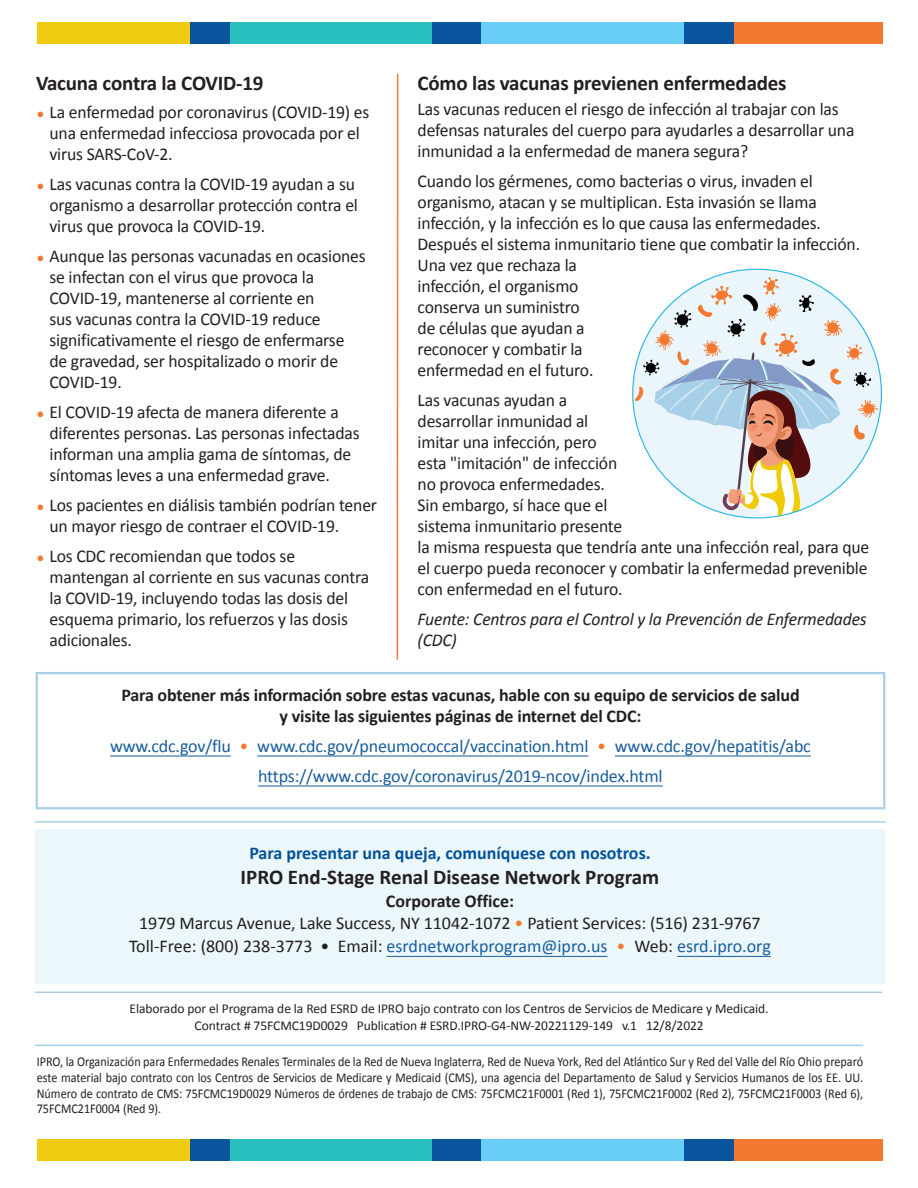
<style>
.page{position:relative;width:918px;height:1188px;background:#fff}
.page>*{position:absolute;margin:0;border:0;box-sizing:border-box;transform-origin:0 0}
.Subhead__3{font:700 21px "Calibri";letter-spacing:-.01em;color:#231f20}
.contact{font:700 21px "Calibri";color:#231f20}
.contact-2{font:18px/21px "Calibri";letter-spacing:-.01em;color:#231f20}
.contact-3{font:18px "Calibri";letter-spacing:-.01em;color:#175d9e}
.t1{font:700 18px/21px "Calibri";letter-spacing:-.01em;color:#231f20;text-align:center}
.t2{font:italic 18px/21px "Calibri";letter-spacing:-.01em;color:#231f20}
.contact-4{font:700 18px "Calibri";color:#01529a}
.Disclaimer{font:13.5px/15.8px "Calibri";color:#231f20;text-align:justify;scale:.9 1}
.disclaimer{font:13.5px/16.5px "Calibri";letter-spacing:-.005em;color:#231f20;text-align:center}
.s1{color:#f37930}
.s2{font-weight:700}
.s3{color:#231f20}
</style>
<div class="page">
<div style="left:37px;top:23px;width:154px;height:21px;background:#f0cb12"></div>
<div style="left:733px;top:23px;width:149px;height:21px;background:#f37931"></div>
<div style="left:191px;top:23px;width:49px;height:21px;background:#09549c"></div>
<div style="left:231px;top:23px;width:202px;height:21px;background:#28bebe"></div>
<div style="left:433px;top:23px;width:49px;height:21px;background:#09549c"></div>
<div style="left:482px;top:23px;width:202px;height:21px;background:#69cef5"></div>
<div style="left:684px;top:23px;width:49px;height:21px;background:#09549c"></div>
<div style="left:37px;top:1139px;width:154px;height:21px;background:#f0cb12"></div>
<div style="left:733px;top:1139px;width:149px;height:21px;background:#f37931"></div>
<div style="left:191px;top:1139px;width:49px;height:21px;background:#09549c"></div>
<div style="left:231px;top:1139px;width:202px;height:21px;background:#28bebe"></div>
<div style="left:433px;top:1139px;width:49px;height:21px;background:#09549c"></div>
<div style="left:482px;top:1139px;width:202px;height:21px;background:#69cef5"></div>
<div style="left:684px;top:1139px;width:49px;height:21px;background:#09549c"></div>
<div style="left:36px;top:672px;width:849px;height:137px;border:2px solid #a7cfe8"></div>
<hr style="left:397px;top:74px;width:1px;height:586px;background:#f37930">
<hr style="left:110px;top:756px;width:121px;height:1px;background:#175d9e">
<hr style="left:257px;top:756px;width:331px;height:1px;background:#175d9e">
<hr style="left:615px;top:756px;width:196px;height:1px;background:#175d9e">
<hr style="left:258px;top:786px;width:405px;height:1px;background:#175d9e">
<svg style="left:633px;top:277px;width:245px;height:241px"></svg>
<div style="left:35px;top:829px;width:850px;height:155px;background:#ecf7fb"></div>
<hr style="left:35px;top:821px;width:851px;height:2px;background:#a7cfe8">
<hr style="left:35px;top:991px;width:847px;height:2px;background:#a7cfe8">
<hr style="left:35px;top:1045px;width:828px;height:1px;background:#a7cfe8">
<hr style="left:387px;top:956px;width:221px;height:1px;background:#175d9e">
<hr style="left:677px;top:956px;width:94px;height:1px;background:#175d9e">
<p class="Subhead__3" style="left:418px;top:68px;width:371px">Cómo las vacunas previenen enfermedades</p>
<p class="contact-2" style="left:418px;top:98px;width:438px">Las vacunas reducen el riesgo de infección al trabajar con las defensas naturales del cuerpo para ayudarles a desarrollar una inmunidad a la enfermedad de manera segura?</p>
<p class="contact-2" style="left:418px;top:170px;width:444px">Cuando los gérmenes, como bacterias o virus, invaden el organismo, atacan y se multiplican. Esta invasión se llama infección, y la infección es lo que causa las enfermedades.<br>Después el sistema inmunitario tiene que combatir la infección.<br>Una vez que rechaza la<br>infección, el organismo<br>conserva un suministro<br>de células que ayudan a<br>reconocer y combatir la<br>enfermedad en el futuro.</p>
<p class="contact-2" style="left:418px;top:389px;width:453px">Las vacunas ayudan a<br>desarrollar inmunidad al<br>imitar una infección, pero<br>esta "imitación" de infección<br>no provoca enfermedades.<br>Sin embargo, sí hace que el<br>sistema inmunitario presente<br>la misma respuesta que tendría ante una infección real, para que el cuerpo pueda reconocer y combatir la enfermedad prevenible con enfermedad en el futuro.</p>
<p class="t2" style="left:418px;top:608px;width:451px">Fuente: Centros para el Control y la Prevención de Enfermedades (CDC)</p>
<p class="t1" style="left:121px;top:683px;width:680px">Para obtener más información sobre estas vacunas, hable con su equipo de servicios de salud y visite las siguientes páginas de internet del CDC:</p>
<p class="contact-3" style="left:110px;top:733px;width:702px">www.cdc.gov/flu <span class="s1">•</span> www.cdc.gov/pneumococcal/vaccination.html <span class="s1">•</span> www.cdc.gov/hepatitis/abc</p>
<p class="contact-3" style="left:258px;top:763px;width:406px">https://www.cdc.gov/coronavirus/2019-ncov/index.html</p>
<p class="Subhead__3" style="left:36px;top:68px;width:229px">Vacuna contra la COVID-19</p>
<p class="contact-2" style="left:50px;top:101px;width:321px;text-indent:-14px"><span class="s1">•</span> La enfermedad por coronavirus (COVID-19) es una enfermedad infecciosa provocada por el virus SARS-CoV-2.</p>
<p class="contact-2" style="left:50px;top:173px;width:310px;text-indent:-14px"><span class="s1">•</span> Las vacunas contra la COVID-19 ayudan a su organismo a desarrollar protección contra el virus que provoca la COVID-19.</p>
<p class="contact-2" style="left:50px;top:245px;width:318px;text-indent:-14px"><span class="s1">•</span> Aunque las personas vacunadas en ocasiones se infectan con el virus que provoca la COVID-19, mantenerse al corriente en<br>sus vacunas contra la COVID-19 reduce significativamente el riesgo de enfermarse de gravedad, ser hospitalizado o morir de COVID-19.</p>
<p class="contact-2" style="left:50px;top:401px;width:312px;text-indent:-14px"><span class="s1">•</span> El COVID-19 afecta de manera diferente a diferentes personas. Las personas infectadas informan una amplia gama de síntomas, de síntomas leves a una enfermedad grave.</p>
<p class="contact-2" style="left:50px;top:494px;width:329px;text-indent:-14px"><span class="s1">•</span> Los pacientes en diálisis también podrían tener un mayor riesgo de contraer el COVID-19.</p>
<p class="contact-2" style="left:50px;top:545px;width:321px;text-indent:-14px"><span class="s1">•</span> Los CDC recomiendan que todos se mantengan al corriente en sus vacunas contra la COVID-19, incluyendo todas las dosis del esquema primario, los refuerzos y las dosis adicionales.</p>
<p class="contact-4" style="left:249px;top:840px;width:403px">Para presentar una queja, comuníquese con nosotros.</p>
<p class="contact" style="left:241px;top:863px;width:420px">IPRO End-Stage Renal Disease Network Program</p>
<p class="contact-2" style="left:139px;top:889px;width:623px;line-height:22.5px;text-align:center"><span class="s2">Corporate Office:<br></span>1979 Marcus Avenue, Lake Success, NY 11042-1072 <span class="s1">•</span> Patient Services: (516) 231-9767</p>
<p class="contact-3" style="left:129px;top:933px;width:643px"><span class="s3">Toll-Free: (800) 238-3773 • Email:</span> esrdnetworkprogram@ipro.us <span class="s1">•</span> <span class="s3">Web:</span> esrd.ipro.org</p>
<p class="disclaimer" style="left:130px;top:1000px;width:641px">Elaborado por el Programa de la Red ESRD de IPRO bajo contrato con los Centros de Servicios de Medicare y Medicaid.<br>Contract # 75FCMC19D0029 Publication # ESRD.IPRO-G4-NW-20221129-149 v.1 12/8/2022</p>
<p class="Disclaimer" style="left:37px;top:1053px;width:920px">IPRO, la Organización para Enfermedades Renales Terminales de la Red de Nueva Inglaterra, Red de Nueva York, Red del Atlántico Sur y Red del Valle del Río Ohio preparó este material bajo contrato con los Centros de Servicios de Medicare y Medicaid (CMS), una agencia del Departamento de Salud y Servicios Humanos de los EE. UU.<br>Número de contrato de CMS: 75FCMC19D0029 Números de órdenes de trabajo de CMS: 75FCMC21F0001 (Red 1), 75FCMC21F0002 (Red 2), 75FCMC21F0003 (Red 6), 75FCMC21F0004 (Red 9).</p>
</div>
